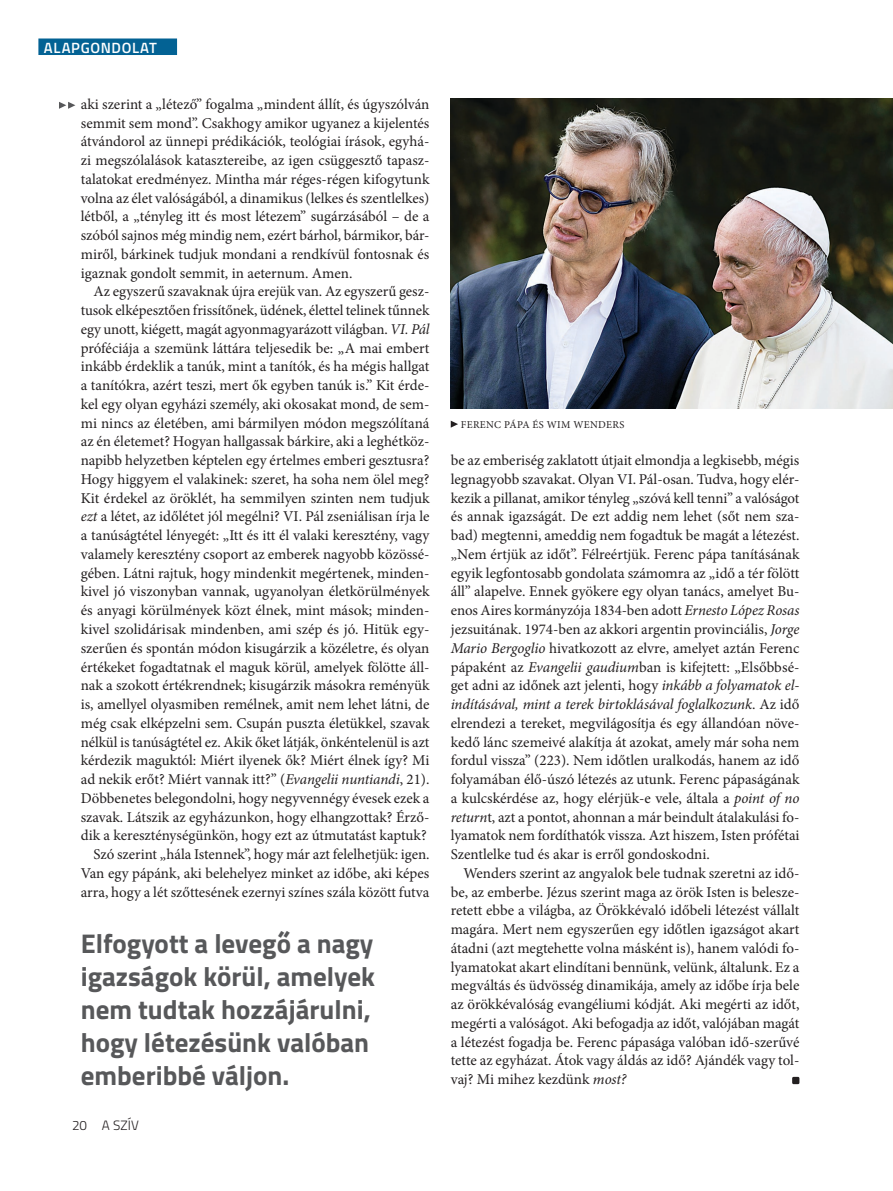
<style>
.page{position:relative;width:893px;height:1191px;background:#fff}
.page>*{position:absolute;margin:0;border:0;box-sizing:border-box;transform-origin:0 0}
.KIEMELES{font:700 27px/33px "Titillium";color:#57585a}
.Kenyérszöveg{font:15px/18.8px "Minion Pro";color:#231f20;text-align:justify}
.t1{font:600 14.85px "Titillium";letter-spacing:.045em;color:#fff}
.OLDALSZÁM{font:300 13.5px "Titillium";letter-spacing:.01em;color:#231f20}
.képaláírás{font:10.5px "Minion Pro";letter-spacing:.03em;color:#231f20}
.s1{font-style:italic}
</style>
<div class="page">
<div style="left:38px;top:38px;width:139px;height:17px;background:#036294"></div>
<div style="left:792px;top:1076px;width:7px;height:8px;background:#231f20"></div>
<img style="left:451px;top:99px;width:442px;height:310px">
<svg style="left:451px;top:420px;width:7px;height:8px"></svg>
<svg style="left:59px;top:102px;width:16px;height:7px"></svg>
<p class="t1" style="left:44px;top:37px;width:115px">ALAPGONDOLAT</p>
<p class="Kenyérszöveg" style="left:81px;top:95px;width:350px">aki szerint a „létező” fogalma „mindent állít, és úgyszólván semmit sem mond”. Csakhogy amikor ugyanez a kijelentés átvándorol az ünnepi prédikációk, teológiai írások, egyhá&shy;zi megszólalások katasztereibe, az igen csüggesztő tapasz&shy;talatokat eredményez. Mintha már réges-régen kifogytunk volna az élet valóságából, a dinamikus (lelkes és szentlelkes) létből, a „tényleg itt és most létezem” sugárzásából – de a szóból sajnos még mindig nem, ezért bárhol, bármikor, bár&shy;miről, bárkinek tudjuk mondani a rendkívül fontosnak és igaznak gondolt semmit, in aeternum. Amen.</p>
<p class="Kenyérszöveg" style="left:81px;top:282px;width:350px;text-indent:13px">Az egyszerű szavaknak újra erejük van. Az egyszerű gesz&shy;tusok elképesztően frissítőnek, üdének, élettel telinek tűnnek egy unott, kiégett, magát agyonmagyarázott világban. <span class="s1">VI. Pál </span>próféciája a szemünk láttára teljesedik be: „A mai embert inkább érdeklik a tanúk, mint a tanítók, és ha mégis hallgat a tanítókra, azért teszi, mert ők egyben tanúk is.” Kit érde&shy;kel egy olyan egyházi személy, aki okosakat mond, de sem&shy;mi nincs az életében, ami bármilyen módon megszólítaná az én életemet? Hogyan hallgassak bárkire, aki a leghétköz&shy;napibb helyzetben képtelen egy értelmes emberi gesztusra?<br>Hogy higgyem el valakinek: szeret, ha soha nem ölel meg?<br>Kit érdekel az öröklét, ha semmilyen szinten nem tudjuk <span class="s1">ezt</span> a létet, az időlétet jól megélni? VI. Pál zseniálisan írja le a tanúságtétel lényegét: „Itt és itt él valaki keresztény, vagy valamely keresztény csoport az emberek nagyobb közössé&shy;gében. Látni rajtuk, hogy mindenkit megértenek, minden&shy;kivel jó viszonyban vannak, ugyanolyan életkörülmények és anyagi körülmények közt élnek, mint mások; minden&shy;kivel szolidárisak mindenben, ami szép és jó. Hitük egy&shy;szerűen és spontán módon kisugárzik a közéletre, és olyan értékeket fogadtatnak el maguk körül, amelyek fölötte áll&shy;nak a szokott értékrendnek; kisugárzik másokra reményük is, amellyel olyasmiben remélnek, amit nem lehet látni, de még csak elképzelni sem. Csupán puszta életükkel, szavak nélkül is tanúságtétel ez. Akik őket látják, önkéntelenül is azt kérdezik maguktól: Miért ilyenek ők? Miért élnek így? Mi ad nekik erőt? Miért vannak itt?” (<span class="s1">Evangelii nuntiandi</span>, 21).<br>Döbbenetes belegondolni, hogy negyvennégy évesek ezek a szavak. Látszik az egyházunkon, hogy elhangzottak? Érző&shy;dik a kereszténységünkön, hogy ezt az útmutatást kaptuk?</p>
<p class="Kenyérszöveg" style="left:81px;top:845px;width:350px;text-indent:13px">Szó szerint „hála Istennek”, hogy már azt felelhetjük: igen.<br>Van egy pápánk, aki belehelyez minket az időbe, aki képes arra, hogy a lét szőttesének ezernyi színes szála között futva</p>
<p class="KIEMELES" style="left:81px;top:925px;width:296px">Elfogyott a levegő a nagy igazságok körül, amelyek nem tudtak hozzájárulni, hogy létezésünk valóban emberibbé váljon.</p>
<p class="OLDALSZÁM" style="left:72px;top:1115px;width:69px">20 A SZÍV</p>
<p class="képaláírás" style="left:461px;top:417px;width:165px">FERENC PÁPA ÉS WIM WENDERS</p>
<p class="Kenyérszöveg" style="left:451px;top:451px;width:350px">be az emberiség zaklatott útjait elmondja a legkisebb, mégis legnagyobb szavakat. Olyan VI. Pál-osan. Tudva, hogy elér&shy;kezik a pillanat, amikor tényleg „szóvá kell tenni” a valóságot és annak igazságát. De ezt addig nem lehet (sőt nem sza&shy;bad) megtenni, ameddig nem fogadtuk be magát a létezést. „Nem értjük az időt”. Félreértjük. Ferenc pápa tanításának egyik legfontosabb gondolata számomra az „idő a tér fölött áll” alapelve. Ennek gyökere egy olyan tanács, amelyet Bu&shy;enos Aires kormányzója 1834-ben adott <span class="s1">Ernesto López Rosas </span>jezsuitának. 1974-ben az akkori argentin provinciális, <span class="s1">Jorge Mario Bergoglio</span> hivatkozott az elvre, amelyet aztán Ferenc pápaként az <span class="s1">Evangelii gaudium</span>ban is kifejtett: „Elsőbbsé&shy;get adni az időnek azt jelenti, hogy <span class="s1">inkább a folyamatok el&shy;indításával, mint a terek birtoklásával foglalkozunk</span>. Az idő elrendezi a tereket, megvilágosítja és egy állandóan növe&shy;kedő lánc szemeivé alakítja át azokat, amely már soha nem fordul vissza” (223). Nem időtlen uralkodás, hanem az idő folyamában élő-úszó létezés az utunk. Ferenc pápaságának a kulcskérdése az, hogy elérjük-e vele, általa a <span class="s1">point of no return</span>t, azt a pontot, ahonnan a már beindult átalakulási fo&shy;lyamatok nem fordíthatók vissza. Azt hiszem, Isten prófétai Szentlelke tud és akar is erről gondoskodni.</p>
<p class="Kenyérszöveg" style="left:451px;top:863px;width:350px;text-indent:13px">Wenders szerint az angyalok bele tudnak szeretni az idő&shy;be, az emberbe. Jézus szerint maga az örök Isten is belesze&shy;retett ebbe a világba, az Örökkévaló időbeli létezést vállalt magára. Mert nem egyszerűen egy időtlen igazságot akart átadni (azt megtehette volna másként is), hanem valódi fo&shy;lyamatokat akart elindítani bennünk, velünk, általunk. Ez a megváltás és üdvösség dinamikája, amely az időbe írja bele az örökkévalóság evangéliumi kódját. Aki megérti az időt, megérti a valóságot. Aki befogadja az időt, valójában magát a létezést fogadja be. Ferenc pápasága valóban idő-szerűvé tette az egyházat. Átok vagy áldás az idő? Ajándék vagy tol&shy;vaj? Mi mihez kezdünk <span class="s1">most?</span></p>
</div>
